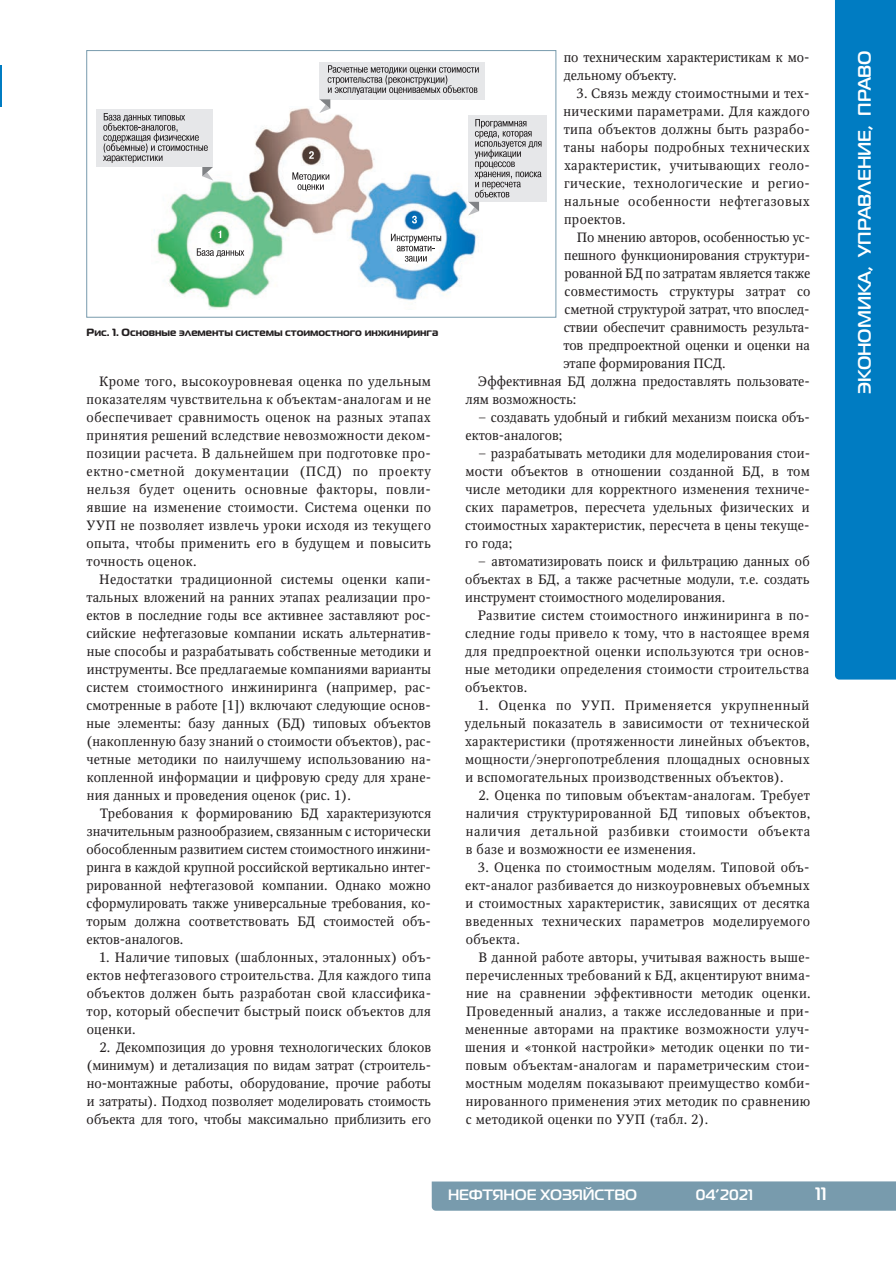
<style>
.page{position:relative;width:896px;height:1266px;background:#fff}
.page>*{position:absolute;margin:0;border:0;box-sizing:border-box;transform-origin:0 0}
.t1{font:700 18px "Magistral C";color:#fff}
.t2{font:700 15px "Magistral C";color:#fff}
.t3{font:13.5px/18px "Octava C";letter-spacing:.01em;color:#231f20;text-align:justify}
.t4{font:700 10.5px "Magistral";color:#231f20}
</style>
<div class="page">
<div style="left:432px;top:1181px;width:464px;height:30px;background:#789bad"></div>
<hr style="left:0;top:65px;width:1px;height:42px;background:#007cc2">
<img style="left:154px;top:108px;width:324px;height:202px">
<div style="left:320px;top:62px;width:165px;height:37px;background:#e6e7e9"></div>
<svg style="left:319px;top:65px;width:160px;height:48px"></svg>
<div style="left:468px;top:115px;width:79px;height:87px;background:#e6e7e9"></div>
<svg style="left:468px;top:119px;width:73px;height:96px"></svg>
<div style="left:97px;top:109px;width:116px;height:58px;background:#e6e7e9"></div>
<svg style="left:103px;top:113px;width:110px;height:68px"></svg>
<svg style="left:292px;top:172px;width:37px;height:19px"></svg>
<svg style="left:391px;top:234px;width:50px;height:29px"></svg>
<svg style="left:197px;top:248px;width:47px;height:9px"></svg>
<svg style="left:218px;top:231px;width:3px;height:7px"></svg>
<svg style="left:309px;top:151px;width:5px;height:8px"></svg>
<svg style="left:412px;top:216px;width:5px;height:7px"></svg>
<div style="left:87px;top:50px;width:469px;height:267px;border:1px solid #789bad"></div>
<div style="left:835px;top:0;width:61px;height:679px;background:#007cc2"></div>
<p class="t4" style="left:87px;top:329px;width:353px">Рис. 1. Основные элементы системы стоимостного инжиниринга</p>
<p class="t3" style="left:86px;top:374px;width:346px;text-indent:13px">Кроме того, высокоуровневая оценка по удельным показателям чувствительна к объектам-аналогам и не обеспечивает сравнимость оценок на разных этапах принятия решений вследствие невозможности деком&shy;позиции расчета. В дальнейшем при подготовке про&shy;ектно-сметной документации (ПСД) по проекту нельзя будет оценить основные факторы, повли&shy;явшие на изменение стоимости. Система оценки по УУП не позволяет извлечь уроки исходя из текущего опыта, чтобы применить его в будущем и повысить точность оценок.</p>
<p class="t3" style="left:86px;top:572px;width:346px;text-indent:13px">Недостатки традиционной системы оценки капи&shy;тальных вложений на ранних этапах реализации про&shy;ектов в последние годы все активнее заставляют рос&shy;сийские нефтегазовые компании искать альтернатив&shy;ные способы и разрабатывать собственные методики и инструменты. Все предлагаемые компаниями варианты систем стоимостного инжиниринга (например, рас&shy;смотренные в работе [1]) включают следующие основ&shy;ные элементы: базу данных (БД) типовых объектов (накопленную базу знаний о стоимости объектов), рас&shy;четные методики по наилучшему использованию на&shy;копленной информации и цифровую среду для хране&shy;ния данных и проведения оценок (рис. 1).</p>
<p class="t3" style="left:86px;top:806px;width:346px;text-indent:13px">Требования к формированию БД характеризуются значительным разнообразием, связанным с исторически обособленным развитием систем стоимостного инжини&shy;ринга в каждой крупной российской вертикально интег&shy;рированной нефтегазовой компании. Однако можно сформулировать также универсальные требования, ко&shy;торым должна соответствовать БД стоимостей объ&shy;ектов-аналогов.</p>
<p class="t3" style="left:87px;top:950px;width:346px;text-indent:13px">1. Наличие типовых (шаблонных, эталонных) объ&shy;ектов нефтегазового строительства. Для каждого типа объектов должен быть разработан свой классифика&shy;тор, который обеспечит быстрый поиск объектов для оценки.</p>
<p class="t3" style="left:87px;top:1040px;width:346px;text-indent:13px">2. Декомпозиция до уровня технологических блоков (минимум) и детализация по видам затрат (строитель&shy;но-монтажные работы, оборудование, прочие работы и затраты). Подход позволяет моделировать стоимость объекта для того, чтобы максимально приблизить его</p>
<p class="t3" style="left:564px;top:50px;width:247px">по техническим характеристикам к мо&shy;дельному объекту.</p>
<p class="t3" style="left:564px;top:86px;width:248px;text-indent:13px">3. Связь между стоимостными и тех&shy;ническими параметрами. Для каждого типа объектов должны быть разрабо&shy;таны наборы подробных технических характеристик, учитывающих геоло&shy;гические, технологические и регио&shy;нальные особенности нефтегазовых проектов.</p>
<p class="t3" style="left:577px;top:230px;width:235px">По мнению авторов, особенностью ус-</p>
<p class="t3" style="left:564px;top:248px;width:247px">пешного функционирования структури-</p>
<p class="t3" style="left:564px;top:266px;width:247px">рованной БД по затратам является также</p>
<p class="t3" style="left:565px;top:284px;width:247px">совместимость структуры затрат со</p>
<p class="t3" style="left:564px;top:302px;width:246px">сметной структурой затрат, что впослед-</p>
<p class="t3" style="left:564px;top:320px;width:248px">ствии обеспечит сравнимость результа-</p>
<p class="t3" style="left:563px;top:338px;width:248px">тов предпроектной оценки и оценки на</p>
<p class="t3" style="left:563px;top:356px;width:164px">этапе формирования ПСД.</p>
<p class="t3" style="left:478px;top:374px;width:333px">Эффективная БД должна предоставлять пользовате-</p>
<p class="t3" style="left:465px;top:392px;width:112px">лям возможность:</p>
<p class="t3" style="left:465px;top:410px;width:346px;text-indent:13px">– создавать удобный и гибкий механизм поиска объ&shy;ектов-аналогов;</p>
<p class="t3" style="left:465px;top:446px;width:346px;text-indent:13px">– разрабатывать методики для моделирования стои&shy;мости объектов в отношении созданной БД, в том числе методики для корректного изменения техниче&shy;ских параметров, пересчета удельных физических и стоимостных характеристик, пересчета в цены текуще&shy;го года;</p>
<p class="t3" style="left:465px;top:554px;width:346px;text-indent:13px">– автоматизировать поиск и фильтрацию данных об объектах в БД, а также расчетные модули, т.е. создать инструмент стоимостного моделирования.</p>
<p class="t3" style="left:465px;top:608px;width:346px;text-indent:13px">Развитие систем стоимостного инжиниринга в по&shy;следние годы привело к тому, что в настоящее время для предпроектной оценки используются три основ&shy;ные методики определения стоимости строительства объектов.</p>
<p class="t3" style="left:465px;top:698px;width:346px;text-indent:13px">1. Оценка по УУП. Применяется укрупненный удельный показатель в зависимости от технической характеристики (протяженности линейных объектов, мощности/энергопотребления площадных основных и вспомогательных производственных объектов).</p>
<p class="t3" style="left:466px;top:788px;width:346px;text-indent:13px">2. Оценка по типовым объектам-аналогам. Требует наличия структурированной БД типовых объектов, наличия детальной разбивки стоимости объекта в базе и возможности ее изменения.</p>
<p class="t3" style="left:465px;top:860px;width:346px;text-indent:13px">3. Оценка по стоимостным моделям. Типовой объ&shy;ект-аналог разбивается до низкоуровневых объемных и стоимостных характеристик, зависящих от десятка введенных технических параметров моделируемого объекта.</p>
<p class="t3" style="left:465px;top:950px;width:347px;text-indent:13px">В данной работе авторы, учитывая важность выше&shy;перечисленных требований к БД, акцентируют внима&shy;ние на сравнении эффективности методик оценки.<br>Проведенный анализ, а также исследованные и при&shy;мененные авторами на практике возможности улуч&shy;шения и «тонкой настройки» методик оценки по ти&shy;повым объектам-аналогам и параметрическим стои&shy;мостным моделям показывают преимущество комби&shy;нированного применения этих методик по сравнению с методикой оценки по УУП (табл. 2).</p>
<p class="t2" style="left:448px;top:1186px;width:191px">НЕФТЯНОЕ ХОЗЯЙСТВО</p>
<p class="t2" style="left:696px;top:1186px;width:58px">04’2021</p>
<h1 class="t1" style="left:815px;top:1183px;width:12px">11</h1>
<h1 class="t1" style="left:854px;top:394px;width:345px;rotate:-90deg">ЭКОНОМИКА, УПРАВЛЕНИЕ, ПРАВО</h1>
</div>
